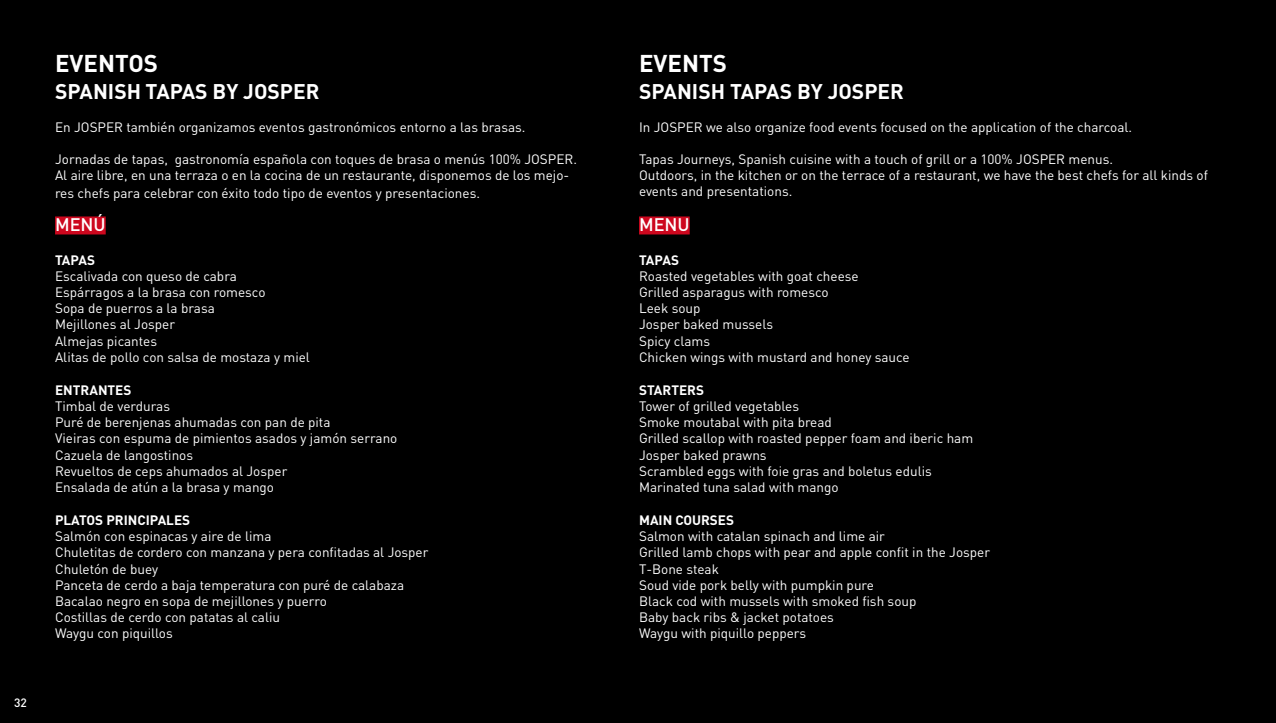
<style>
.page{position:relative;width:1276px;height:723px;background:#000}
.page>*{position:absolute;margin:0;border:0;box-sizing:border-box;transform-origin:0 0}
.t1{font:700 24px "DIN Pro";color:#fff}
.t2{font:700 21px "DIN Pro";color:#fff}
.t3{font:500 18px "DIN Pro";color:#fff}
.t4{font:13.5px/16.2px "DIN Pro";color:#fff}
.t5{font:700 13.5px "DIN Pro";color:#fff}
.t6{font:500 12px "DIN Pro";color:#fff}
</style>
<div class="page">
<div style="left:55px;top:216px;width:51px;height:18px;background:#cd071e"></div>
<div style="left:639px;top:216px;width:50px;height:18px;background:#cd071e"></div>
<p class="t6" style="left:14px;top:694px;width:14px">32</p>
<h1 class="t1" style="left:55px;top:47px;width:104px">EVENTOS</h1>
<h2 class="t2" style="left:55px;top:77px;width:266px">SPANISH TAPAS BY JOSPER</h2>
<p class="t4" style="left:55px;top:118px;width:472px">En JOSPER también organizamos eventos gastronómicos entorno a las brasas.</p>
<p class="t4" style="left:55px;top:151px;width:523px">Jornadas de tapas, gastronomía española con toques de brasa o menús 100% JOSPER.<br>Al aire libre, en una terraza o en la cocina de un restaurante, disponemos de los mejo-</p>
<p class="t4" style="left:55px;top:185px;width:426px">res chefs para celebrar con éxito todo tipo de eventos y presentaciones.</p>
<h3 class="t3" style="left:55px;top:213px;width:52px">MENÚ</h3>
<p class="t5" style="left:55px;top:250px;width:41px">TAPAS</p>
<p class="t4" style="left:55px;top:267px;width:256px">Escalivada con queso de cabra<br>Espárragos a la brasa con romesco<br>Sopa de puerros a la brasa<br>Mejillones al Josper<br>Almejas picantes<br>Alitas de pollo con salsa de mostaza y miel</p>
<p class="t5" style="left:55px;top:381px;width:78px">ENTRANTES</p>
<p class="t4" style="left:55px;top:397px;width:344px">Timbal de verduras<br>Puré de berenjenas ahumadas con pan de pita<br>Vieiras con espuma de pimientos asados y jamón serrano Cazuela de langostinos<br>Revueltos de ceps ahumados al Josper<br>Ensalada de atún a la brasa y mango</p>
<p class="t5" style="left:55px;top:511px;width:137px">PLATOS PRINCIPALES</p>
<p class="t4" style="left:55px;top:528px;width:375px">Salmón con espinacas y aire de lima<br>Chuletitas de cordero con manzana y pera confitadas al Josper Chuletón de buey<br>Panceta de cerdo a baja temperatura con puré de calabaza Bacalao negro en sopa de mejillones y puerro<br>Costillas de cerdo con patatas al caliu<br>Waygu con piquillos</p>
<h1 class="t1" style="left:639px;top:47px;width:89px">EVENTS</h1>
<h2 class="t2" style="left:639px;top:77px;width:266px">SPANISH TAPAS BY JOSPER</h2>
<p class="t4" style="left:639px;top:118px;width:494px">In JOSPER we also organize food events focused on the application of the charcoal.</p>
<p class="t4" style="left:639px;top:150px;width:570px">Tapas Journeys, Spanish cuisine with a touch of grill or a 100% JOSPER menus.<br>Outdoors, in the kitchen or on the terrace of a restaurant, we have the best chefs for all kinds of events and presentations.</p>
<h3 class="t3" style="left:639px;top:213px;width:52px">MENU</h3>
<p class="t5" style="left:639px;top:250px;width:41px">TAPAS</p>
<p class="t4" style="left:639px;top:267px;width:272px">Roasted vegetables with goat cheese<br>Grilled asparagus with romesco<br>Leek soup<br>Josper baked mussels<br>Spicy clams<br>Chicken wings with mustard and honey sauce</p>
<p class="t5" style="left:639px;top:381px;width:67px">STARTERS</p>
<p class="t4" style="left:639px;top:397px;width:336px">Tower of grilled vegetables<br>Smoke moutabal with pita bread<br>Grilled scallop with roasted pepper foam and iberic ham Josper baked prawns<br>Scrambled eggs with foie gras and boletus edulis Marinated tuna salad with mango</p>
<p class="t5" style="left:639px;top:511px;width:97px">MAIN COURSES</p>
<p class="t4" style="left:639px;top:528px;width:352px">Salmon with catalan spinach and lime air<br>Grilled lamb chops with pear and apple confit in the Josper T-Bone steak<br>Soud vide pork belly with pumpkin pure<br>Black cod with mussels with smoked fish soup<br>Baby back ribs &amp; jacket potatoes<br>Waygu with piquillo peppers</p>
</div>
